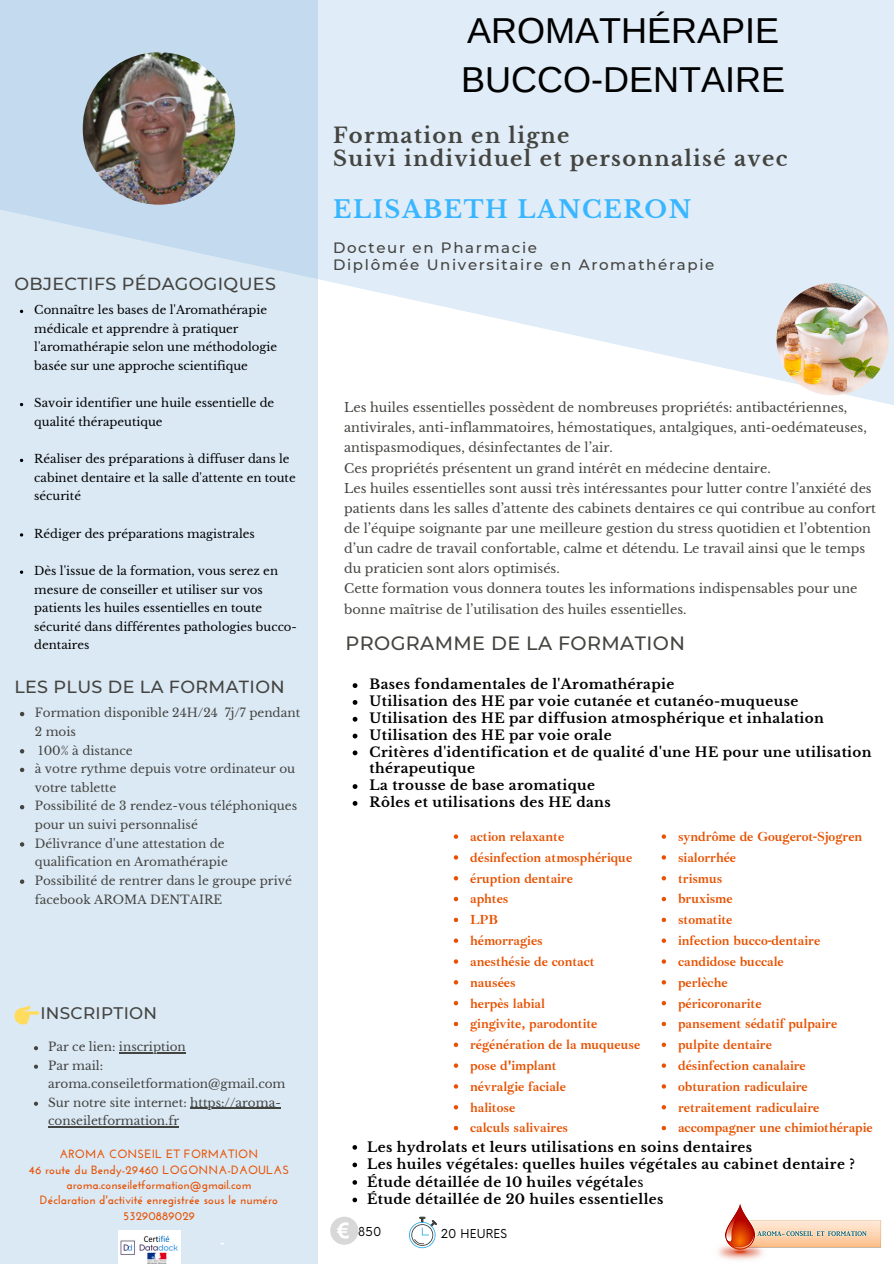
<style>
.page{position:relative;width:894px;height:1264px;background:#fff}
.page>*{position:absolute;margin:0;border:0;box-sizing:border-box;transform-origin:0 0}
.t1{font:36px/49.5px "Arimo";color:#000}
.t2{font:700 24px "Libre Baskerville";letter-spacing:.065em;color:#38b6ff}
.t3{font:700 21px/23px "Libre Baskerville";letter-spacing:.065em;color:#444440}
.t4{font:500 19.2px "Montserrat";letter-spacing:.02em;color:#444440}
.t5{font:700 18.75px "Josefin Sans";color:#fff}
.t6{font:500 17.55px "Montserrat";letter-spacing:.02em;color:#444440}
.t7{font:500 16.8px "Montserrat";letter-spacing:.02em;color:#444440}
.t8{font:500 15px/17.5px "Montserrat";letter-spacing:.11em;color:#444440}
.t9{font:700 13.5px/20.9px "Ibarra Real Nova";color:#e75101}
.t10{font:700 13.5px/16.8px "Libre Baskerville";letter-spacing:.03em;color:#000}
.t11{font:12.75px/20.1px "Libre Baskerville";color:#444440}
.t12{font:12px/18.6px "Libre Baskerville";color:#444440}
.t13{font:700 12px/15.3px "Josefin Sans";letter-spacing:.01em;color:#e75101;text-align:center}
.t14{font:12px "Now";letter-spacing:.01em;color:#000}
.t15{font:11.7px/18.6px "Libre Baskerville";color:#000}
.s1{font-weight:400}
</style>
<div class="page">
<svg style="left:352px;top:683px;width:5px;height:5px"></svg>
<svg style="left:352px;top:700px;width:5px;height:4px"></svg>
<svg style="left:352px;top:716px;width:5px;height:5px"></svg>
<svg style="left:352px;top:733px;width:5px;height:5px"></svg>
<svg style="left:352px;top:750px;width:5px;height:5px"></svg>
<svg style="left:352px;top:784px;width:5px;height:5px"></svg>
<svg style="left:352px;top:801px;width:5px;height:4px"></svg>
<div style="left:0;top:0;width:318px;height:1263px;background:#dbe9f5"></div>
<svg style="left:20px;top:712px;width:4px;height:4px"></svg>
<svg style="left:20px;top:749px;width:4px;height:4px"></svg>
<svg style="left:20px;top:767px;width:4px;height:5px"></svg>
<svg style="left:20px;top:805px;width:4px;height:4px"></svg>
<svg style="left:20px;top:842px;width:4px;height:4px"></svg>
<svg style="left:20px;top:879px;width:4px;height:4px"></svg>
<svg style="left:0;top:0;width:893px;height:407px;fill:#e0ecf7"></svg>
<img style="left:83px;top:52px;width:152px;height:153px;border-radius:50%">
<img style="left:718px;top:1203px;width:163px;height:58px">
<img style="left:776px;top:283px;width:112px;height:112px;border-radius:50%">
<svg style="left:20px;top:570px;width:3px;height:4px"></svg>
<svg style="left:453px;top:834px;width:5px;height:4px"></svg>
<svg style="left:453px;top:855px;width:5px;height:4px"></svg>
<svg style="left:453px;top:876px;width:5px;height:4px"></svg>
<svg style="left:453px;top:896px;width:5px;height:5px"></svg>
<svg style="left:453px;top:917px;width:5px;height:5px"></svg>
<svg style="left:453px;top:938px;width:5px;height:4px"></svg>
<svg style="left:453px;top:959px;width:5px;height:4px"></svg>
<svg style="left:453px;top:980px;width:5px;height:4px"></svg>
<svg style="left:453px;top:1001px;width:5px;height:4px"></svg>
<svg style="left:453px;top:1021px;width:5px;height:5px"></svg>
<svg style="left:453px;top:1042px;width:5px;height:4px"></svg>
<svg style="left:453px;top:1063px;width:5px;height:4px"></svg>
<svg style="left:453px;top:1084px;width:5px;height:4px"></svg>
<svg style="left:453px;top:1105px;width:5px;height:4px"></svg>
<svg style="left:453px;top:1125px;width:5px;height:5px"></svg>
<svg style="left:14px;top:1005px;width:25px;height:19px"></svg>
<img style="left:119px;top:1230px;width:62px;height:33px">
<div style="left:330px;top:1216px;width:28px;height:28px;background:#d8d8d8;border-radius:50%"></div>
<svg style="left:337px;top:1222px;width:12px;height:16px"></svg>
<svg style="left:409px;top:1216px;width:28px;height:32px"></svg>
<svg style="left:34px;top:1046px;width:4px;height:4px"></svg>
<hr style="left:119px;top:1052px;width:67px;height:1px;background:#444440">
<svg style="left:34px;top:1064px;width:4px;height:4px"></svg>
<svg style="left:34px;top:1101px;width:4px;height:4px"></svg>
<hr style="left:190px;top:1107px;width:91px;height:1px;background:#444440">
<hr style="left:48px;top:1126px;width:131px;height:1px;background:#444440">
<svg style="left:661px;top:834px;width:4px;height:4px"></svg>
<svg style="left:661px;top:855px;width:4px;height:4px"></svg>
<svg style="left:661px;top:876px;width:4px;height:4px"></svg>
<svg style="left:661px;top:896px;width:4px;height:5px"></svg>
<svg style="left:661px;top:917px;width:4px;height:5px"></svg>
<svg style="left:661px;top:938px;width:4px;height:4px"></svg>
<svg style="left:661px;top:959px;width:4px;height:4px"></svg>
<svg style="left:661px;top:980px;width:4px;height:4px"></svg>
<svg style="left:661px;top:1001px;width:4px;height:4px"></svg>
<svg style="left:661px;top:1021px;width:4px;height:5px"></svg>
<svg style="left:661px;top:1042px;width:4px;height:4px"></svg>
<svg style="left:661px;top:1063px;width:4px;height:4px"></svg>
<svg style="left:661px;top:1084px;width:4px;height:4px"></svg>
<svg style="left:661px;top:1105px;width:4px;height:4px"></svg>
<svg style="left:661px;top:1125px;width:4px;height:5px"></svg>
<svg style="left:352px;top:1145px;width:5px;height:4px"></svg>
<svg style="left:352px;top:1162px;width:5px;height:5px"></svg>
<svg style="left:352px;top:1180px;width:5px;height:4px"></svg>
<svg style="left:352px;top:1197px;width:5px;height:5px"></svg>
<h3 class="t6" style="left:14px;top:272px;width:263px">OBJECTIFS PÉDAGOGIQUES</h3>
<p class="t15" style="left:34px;top:301px;width:244px">Connaître les bases de l'Aromathérapie médicale et apprendre à pratiquer l'aromathérapie selon une méthodologie basée sur une approche scientifique</p>
<p class="t15" style="left:34px;top:394px;width:241px">Savoir identifier une huile essentielle de qualité thérapeutique</p>
<p class="t15" style="left:34px;top:450px;width:263px">Réaliser des préparations à diffuser dans le cabinet dentaire et la salle d'attente en toute sécurité</p>
<p class="t15" style="left:34px;top:524px;width:222px">Rédiger des préparations magistrales</p>
<p class="t15" style="left:34px;top:561px;width:264px">Dès l'issue de la formation, vous serez en mesure de conseiller et utiliser sur vos patients les huiles essentielles en toute sécurité dans différentes pathologies bucco&shy;dentaires</p>
<h3 class="t6" style="left:14px;top:676px;width:272px">LES PLUS DE LA FORMATION</h3>
<p class="t12" style="left:35px;top:703px;width:267px">Formation disponible 24H/24 7j/7 pendant<br>2 mois<br>100% à distance<br>à votre rythme depuis votre ordinateur ou votre tablette<br>Possibilité de 3 rendez-vous téléphoniques pour un suivi personnalisé<br>Délivrance d'une attestation de qualification en Aromathérapie<br>Possibilité de rentrer dans le groupe privé facebook AROMA DENTAIRE</p>
<h3 class="t7" style="left:40px;top:1002px;width:118px">INSCRIPTION</h3>
<p class="t12" style="left:48px;top:1037px;width:239px">Par ce lien: inscription<br>Par mail: aroma.conseiletformation@gmail.com<br>Sur notre site internet: https://aroma&shy;conseiletformation.fr</p>
<p class="t13" style="left:29px;top:1147px;width:262px">AROMA CONSEIL ET FORMATION<br>46 route du Bendy-29460 LOGONNA-DAOULAS aroma.conseiletformation@gmail.com<br>Déclaration d'activité enregistrée sous le numéro 53290889029</p>
<h3 class="t5" style="left:220px;top:1232px;width:7px">-</h3>
<h1 class="t1" style="left:461px;top:5px;width:326px">AROMATHÉRAPIE<br>BUCCO-DENTAIRE</h1>
<h3 class="t3" style="left:333px;top:124px;width:456px">Formation en ligne<br>Suivi individuel et personnalisé avec</h3>
<h2 class="t2" style="left:333px;top:194px;width:360px">ELISABETH LANCERON</h2>
<p class="t8" style="left:333px;top:238px;width:382px">Docteur en Pharmacie<br>Diplômée Universitaire en Aromathérapie</p>
<p class="t11" style="left:344px;top:397px;width:533px">Les huiles essentielles possèdent de nombreuses propriétés: antibactériennes, antivirales, anti-inflammatoires, hémostatiques, antalgiques, anti-oedémateuses, antispasmodiques, désinfectantes de l’air.<br>Ces propriétés présentent un grand intérêt en médecine dentaire.<br>Les huiles essentielles sont aussi très intéressantes pour lutter contre l’anxiété des patients dans les salles d’attente des cabinets dentaires ce qui contribue au confort de l’équipe soignante par une meilleure gestion du stress quotidien et l’obtention d’un cadre de travail confortable, calme et détendu. Le travail ainsi que le temps du praticien sont alors optimisés.<br>Cette formation vous donnera toutes les informations indispensables pour une bonne maîtrise de l’utilisation des huiles essentielles.</p>
<h3 class="t4" style="left:345px;top:631px;width:341px">PROGRAMME DE LA FORMATION</h3>
<p class="t10" style="left:369px;top:676px;width:503px">Bases fondamentales de l'Aromathérapie<br>Utilisation des HE par voie cutanée et cutanéo-muqueuse Utilisation des HE par diffusion atmosphérique et inhalation Utilisation des HE par voie orale<br>Critères d'identification et de qualité d'une HE pour une utilisation thérapeutique<br>La trousse de base aromatique<br>Rôles et utilisations des HE dans</p>
<p class="t9" style="left:677px;top:826px;width:196px">syndrôme de Gougerot-Sjogren sialorrhée<br>trismus<br>bruxisme<br>stomatite<br>infection bucco-dentaire candidose buccale<br>perlèche<br>péricoronarite<br>pansement sédatif pulpaire pulpite dentaire<br>désinfection canalaire<br>obturation radiculaire retraitement radiculaire accompagner une chimiothérapie</p>
<p class="t10" style="left:367px;top:1137px;width:489px;line-height:17.5px">Les hydrolats et leurs utilisations en soins dentaires<br>Les huiles végétales: quelles huiles végétales au cabinet dentaire ?<br>Étude détaillée de 10 huiles végétale<span class="s1">s<br></span>Étude détaillée de 20 huiles essentielles</p>
<p class="t9" style="left:470px;top:826px;width:171px">action relaxante<br>désinfection atmosphérique éruption dentaire<br>aphtes<br>LPB<br>hémorragies<br>anesthésie de contact nausées<br>herpès labial<br>gingivite, parodontite régénération de la muqueuse pose d'implant<br>névralgie faciale<br>halitose<br>calculs salivaires</p>
<p class="t14" style="left:358px;top:1224px;width:25px">850</p>
<p class="t14" style="left:440px;top:1226px;width:68px">20 HEURES</p>
</div>
